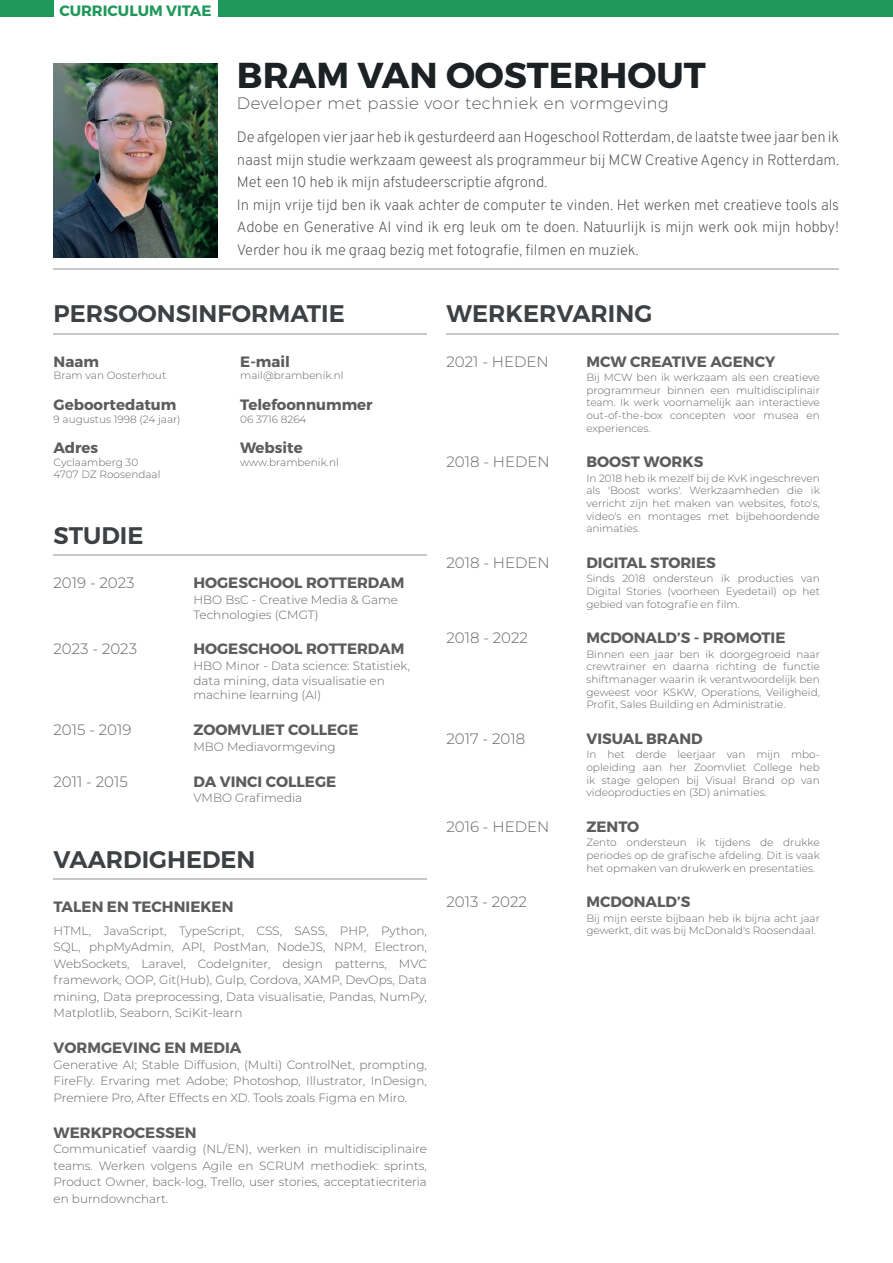
<style>
.page{position:relative;width:893px;height:1263px;background:#fff}
.page>*{position:absolute;margin:0;border:0;box-sizing:border-box;transform-origin:0 0}
.t1{font:700 36px "Montserrat";color:#1c2123}
.t2{font:600 24px "Montserrat";color:#3e4143}
.t3{font:200 16.5px "Montserrat";letter-spacing:.03em;color:#3e4143}
.t4{font:200 15px/22.5px "Overpass";letter-spacing:-.01em;color:#4a4d4e}
.t5{font:700 15px "Montserrat";color:#5c5c5f}
.t6{font:300 15px "Montserrat";color:#636366}
.t7{font:700 15px "Montserrat";color:#1f995b}
.t8{font:300 12px/16.5px "Montserrat";color:#616566;text-align:justify}
.t9{font:300 10.5px/12.6px "Montserrat";color:#616566;text-align:justify}
</style>
<div class="page">
<div style="left:0;top:0;width:893px;height:16px;background:#1f995b"></div>
<img style="left:54px;top:63px;width:163px;height:194px">
<div style="left:54px;top:0;width:163px;height:16px;background:#fff"></div>
<hr style="left:54px;top:333px;width:373px;height:1px;background:#c7c8ca">
<hr style="left:446px;top:333px;width:393px;height:1px;background:#c7c8ca">
<hr style="left:54px;top:268px;width:785px;height:1px;background:#c7c8ca">
<hr style="left:54px;top:554px;width:373px;height:2px;background:#c7c8ca">
<hr style="left:54px;top:878px;width:373px;height:2px;background:#c7c8ca">
<h3 class="t7" style="left:59px;top:2px;width:154px">CURRICULUM VITAE</h3>
<h1 class="t1" style="left:237px;top:53px;width:470px">BRAM VAN OOSTERHOUT</h1>
<h3 class="t3" style="left:237px;top:93px;width:433px">Developer met passie voor techniek en vormgeving</h3>
<p class="t4" style="left:237px;top:125px;width:604px">De afgelopen vier jaar heb ik gesturdeerd aan Hogeschool Rotterdam, de laatste twee jaar ben ik naast mijn studie werkzaam geweest als programmeur bij MCW Creative Agency in Rotterdam.<br>Met een 10 heb ik mijn afstudeerscriptie afgrond.<br>In mijn vrije tijd ben ik vaak achter de computer te vinden. Het werken met creatieve tools als Adobe en Generative AI vind ik erg leuk om te doen. Natuurlijk is mijn werk ook mijn hobby!<br>Verder hou ik me graag bezig met fotografie, filmen en muziek.</p>
<h2 class="t2" style="left:54px;top:299px;width:293px">PERSOONSINFORMATIE</h2>
<h3 class="t5" style="left:54px;top:352px;width:47px">Naam</h3>
<p class="t9" style="left:54px;top:369px;width:114px">Bram van Oosterhout</p>
<h3 class="t5" style="left:54px;top:395px;width:124px">Geboortedatum</h3>
<p class="t9" style="left:54px;top:412px;width:128px">9 augustus 1998 (24 jaar)</p>
<h3 class="t5" style="left:54px;top:438px;width:46px">Adres</h3>
<p class="t9" style="left:54px;top:455px;width:108px">Cyclaamberg 30<br>4707 DZ Roosendaal</p>
<h2 class="t2" style="left:54px;top:521px;width:91px">STUDIE</h2>
<h3 class="t5" style="left:240px;top:352px;width:51px">E-mail</h3>
<p class="t9" style="left:240px;top:369px;width:105px">mail@brambenik.nl</p>
<h3 class="t5" style="left:240px;top:395px;width:134px">Telefoonnummer</h3>
<p class="t9" style="left:240px;top:412px;width:68px">06 3716 8264</p>
<h3 class="t5" style="left:240px;top:438px;width:64px">Website</h3>
<p class="t9" style="left:240px;top:455px;width:100px">www.brambenik.nl</p>
<h3 class="t6" style="left:54px;top:573px;width:83px">2019 - 2023</h3>
<h3 class="t5" style="left:193px;top:574px;width:212px">HOGESCHOOL ROTTERDAM</h3>
<p class="t8" style="left:193px;top:592px;width:206px;line-height:14.4px">HBO BsC - Creative Media &amp; Game<br>Technologies (CMGT)</p>
<h3 class="t6" style="left:54px;top:639px;width:85px">2023 - 2023</h3>
<h3 class="t5" style="left:193px;top:640px;width:212px">HOGESCHOOL ROTTERDAM</h3>
<p class="t8" style="left:193px;top:658px;width:218px;line-height:14.4px;text-align:left">HBO Minor - Data science: Statistiek, data mining, data visualisatie en machine learning (AI)</p>
<h3 class="t6" style="left:54px;top:719px;width:79px">2015 - 2019</h3>
<h3 class="t5" style="left:193px;top:720px;width:167px">ZOOMVLIET COLLEGE</h3>
<p class="t8" style="left:193px;top:738px;width:144px">MBO Mediavormgeving</p>
<h3 class="t6" style="left:54px;top:771px;width:76px">2011 - 2015</h3>
<h3 class="t5" style="left:193px;top:772px;width:144px">DA VINCI COLLEGE</h3>
<p class="t8" style="left:193px;top:789px;width:110px">VMBO Grafimedia</p>
<h2 class="t2" style="left:54px;top:845px;width:203px">VAARDIGHEDEN</h2>
<h3 class="t5" style="left:54px;top:898px;width:181px">TALEN EN TECHNIEKEN</h3>
<p class="t8" style="left:54px;top:922px;width:375px">HTML, JavaScript, TypeScript, CSS, SASS, PHP, Python, SQL, phpMyAdmin, API, PostMan, NodeJS, NPM, Electron, WebSockets, Laravel, CodeIgniter, design patterns, MVC framework, OOP, Git(Hub), Gulp, Cordova, XAMP, DevOps, Data mining, Data preprocessing, Data visualisatie, Pandas, NumPy, Matplotlib, Seaborn, SciKit-learn</p>
<h3 class="t5" style="left:54px;top:1038px;width:189px">VORMGEVING EN MEDIA</h3>
<p class="t8" style="left:54px;top:1056px;width:375px">Generative AI; Stable Diffusion, (Multi) ControlNet, prompting, FireFly. Ervaring met Adobe; Photoshop, Illustrator, InDesign, Premiere Pro, After Effects en XD. Tools zoals Figma en Miro.</p>
<h3 class="t5" style="left:54px;top:1123px;width:145px">WERKPROCESSEN</h3>
<p class="t8" style="left:54px;top:1140px;width:375px">Communicatief vaardig (NL/EN), werken in multidisciplinaire teams. Werken volgens Agile en SCRUM methodiek: sprints, Product Owner, back-log, Trello, user stories, acceptatiecriteria en burndownchart.</p>
<h2 class="t2" style="left:446px;top:299px;width:207px">WERKERVARING</h2>
<h3 class="t6" style="left:446px;top:351px;width:104px">2021 - HEDEN</h3>
<h3 class="t5" style="left:586px;top:352px;width:190px">MCW CREATIVE AGENCY</h3>
<p class="t9" style="left:586px;top:371px;width:235px">Bij MCW ben ik werkzaam als een creatieve programmeur binnen een multidisciplinair team. Ik werk voornamelijk aan interactieve out-of-the-box concepten voor musea en experiences.</p>
<h3 class="t6" style="left:446px;top:452px;width:105px">2018 - HEDEN</h3>
<h3 class="t5" style="left:586px;top:453px;width:118px">BOOST WORKS</h3>
<p class="t9" style="left:586px;top:471px;width:235px">In 2018 heb ik mezelf bij de KvK ingeschreven als 'Boost works'. Werkzaamheden die ik verricht zijn het maken van websites, foto's, video's en montages met bijbehoordende animaties.</p>
<h3 class="t6" style="left:446px;top:552px;width:105px">2018 - HEDEN</h3>
<h3 class="t5" style="left:586px;top:553px;width:131px">DIGITAL STORIES</h3>
<p class="t9" style="left:586px;top:572px;width:235px">Sinds 2018 ondersteun ik producties van Digital Stories (voorheen Eyedetail) op het gebied van fotografie en film.</p>
<h3 class="t6" style="left:446px;top:628px;width:83px">2018 - 2022</h3>
<h3 class="t5" style="left:586px;top:629px;width:201px">MCDONALD’S - PROMOTIE</h3>
<p class="t9" style="left:586px;top:647px;width:235px">Binnen een jaar ben ik doorgegroeid naar crewtrainer en daarna richting de functie shiftmanager waarin ik verantwoordelijk ben geweest voor KSKW, Operations, Veiligheid, Profit, Sales Building en Administratie.</p>
<h3 class="t6" style="left:446px;top:728px;width:80px">2017 - 2018</h3>
<h3 class="t5" style="left:586px;top:729px;width:118px">VISUAL BRAND</h3>
<p class="t9" style="left:586px;top:748px;width:235px">In het derde leerjaar van mijn mbo&shy;opleiding aan her Zoomvliet College heb ik stage gelopen bij Visual Brand op van videoproducties en (3D) animaties.</p>
<h3 class="t6" style="left:446px;top:816px;width:104px">2016 - HEDEN</h3>
<h3 class="t5" style="left:586px;top:817px;width:54px">ZENTO</h3>
<p class="t9" style="left:586px;top:836px;width:235px">Zento ondersteun ik tijdens de drukke periodes op de grafische afdeling. Dit is vaak het opmaken van drukwerk en presentaties.</p>
<h3 class="t6" style="left:446px;top:892px;width:82px">2013 - 2022</h3>
<h3 class="t5" style="left:586px;top:893px;width:105px">MCDONALD’S</h3>
<p class="t9" style="left:586px;top:911px;width:235px">Bij mijn eerste bijbaan heb ik bijna acht jaar gewerkt, dit was bij McDonald's Roosendaal.</p>
</div>
